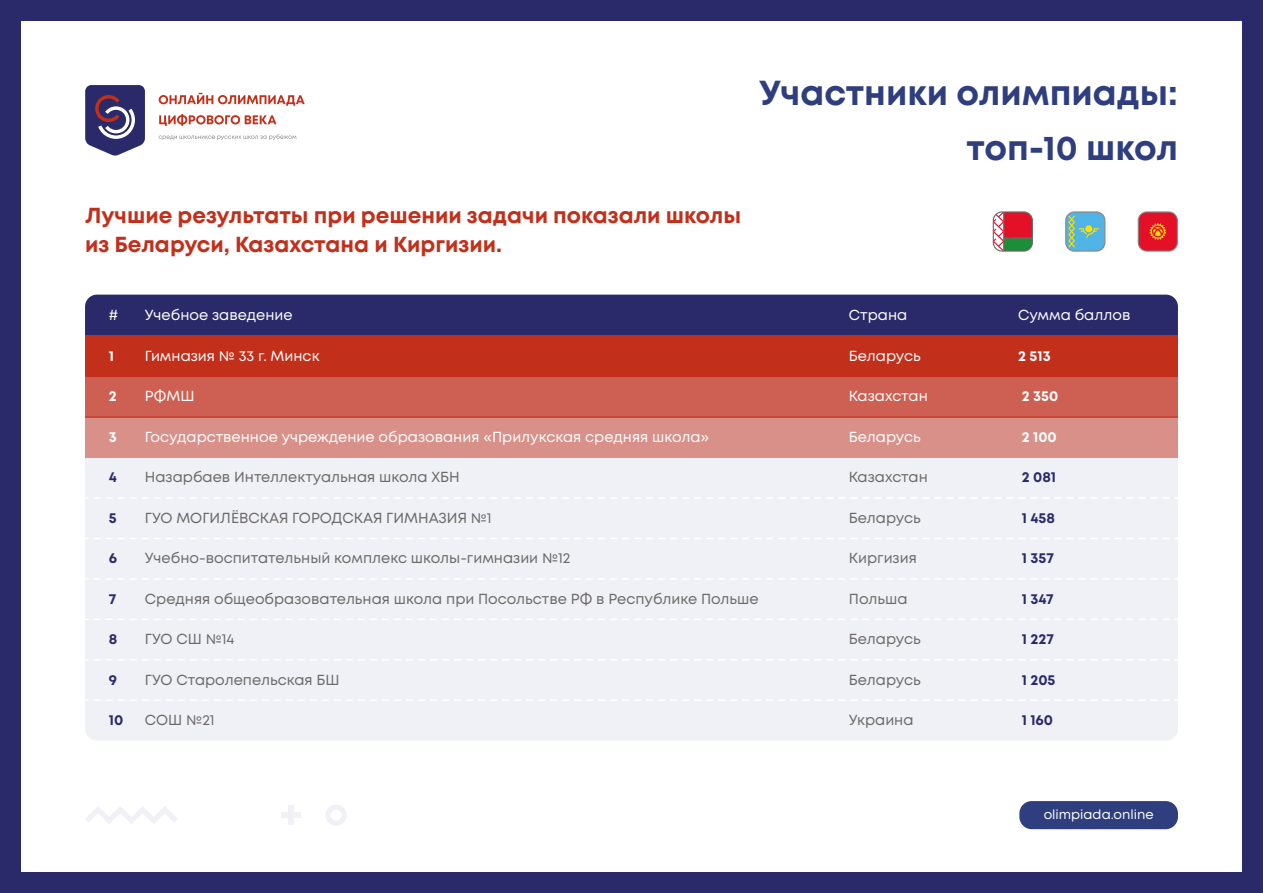
<style>
.page{position:relative;width:1263px;height:893px;background:#2a2a6a}
.page>*{position:absolute;margin:0;border:0;box-sizing:border-box;transform-origin:0 0}
.t1{font:700 34.65px/55.1px "Mont";color:#2f3e7f;text-align:right}
.t2{font:700 21.75px/28.5px "Mont";color:#c2301b}
.t3{font:14.55px "Mont";color:#6d6968}
.t4{font:14.55px "Mont";color:#fff}
.t5{font:700 14.55px "Mont";color:#2a2a6a}
.t6{font:700 14.55px "Mont";color:#fff}
.t7{font:13.05px "Mont";color:#fff}
</style>
<div class="page">
<div style="left:21px;top:21px;width:1221px;height:851px;background:#fff"></div>
<div style="left:1019px;top:801px;width:159px;height:28px;background:#2f3e7f;border-radius:12px"></div>
<svg style="left:86px;top:806px;width:91px;height:18px"></svg>
<svg style="left:326px;top:805px;width:21px;height:21px"></svg>
<div style="left:289px;top:805px;width:5px;height:20px;background:#eff1f7"></div>
<div style="left:281px;top:813px;width:20px;height:5px;background:#eff1f7"></div>
<div style="left:85px;top:295px;width:1093px;height:446px;background:#eff1f7;border-radius:12px"></div>
<div style="left:85px;top:295px;width:1093px;height:40px;background:#2a2a6a"></div>
<svg style="left:94px;top:498px;width:1084px;height:1px"></svg>
<svg style="left:94px;top:538px;width:1084px;height:1px"></svg>
<svg style="left:94px;top:578px;width:1084px;height:1px"></svg>
<svg style="left:94px;top:619px;width:1084px;height:1px"></svg>
<svg style="left:94px;top:659px;width:1084px;height:1px"></svg>
<svg style="left:94px;top:700px;width:1084px;height:1px"></svg>
<svg style="left:993px;top:211px;width:40px;height:41px;background:#b2655f"></svg>
<svg style="left:1065px;top:211px;width:40px;height:41px;background:#72b8c8"></svg>
<svg style="left:1138px;top:211px;width:40px;height:41px;background:#de383b"></svg>
<svg style="left:85px;top:85px;width:60px;height:71px"></svg>
<svg style="left:159px;top:93px;width:146px;height:13px"></svg>
<svg style="left:159px;top:114px;width:117px;height:12px"></svg>
<svg style="left:159px;top:134px;width:137px;height:6px"></svg>
<div style="left:85px;top:335px;width:1093px;height:41px;background:#c2301b"></div>
<div style="left:85px;top:376px;width:1093px;height:41px;background:#cd6052"></div>
<div style="left:85px;top:417px;width:1093px;height:41px;background:#d89089"></div>
<h2 class="t2" style="left:85px;top:202px;width:658px">Лучшие результаты при решении задачи показали школы из Беларуси, Казахстана и Киргизии.</h2>
<h1 class="t1" style="left:759px;top:65px;width:420px">Участники олимпиады: топ-10 школ</h1>
<p class="t4" style="left:109px;top:306px;width:11px">#</p>
<p class="t6" style="left:109px;top:346px;width:7px">1</p>
<p class="t6" style="left:109px;top:387px;width:9px">2</p>
<p class="t6" style="left:109px;top:427px;width:10px">3</p>
<p class="t5" style="left:109px;top:468px;width:10px">4</p>
<p class="t5" style="left:109px;top:508px;width:9px">5</p>
<p class="t5" style="left:109px;top:549px;width:10px">6</p>
<p class="t5" style="left:109px;top:589px;width:9px">7</p>
<p class="t5" style="left:109px;top:630px;width:10px">8</p>
<p class="t5" style="left:109px;top:670px;width:10px">9</p>
<p class="t5" style="left:109px;top:711px;width:16px">10</p>
<p class="t4" style="left:145px;top:306px;width:149px">Учебное заведение</p>
<p class="t4" style="left:145px;top:346px;width:176px">Гимназия № 33 г. Минск</p>
<p class="t4" style="left:145px;top:387px;width:51px">РФМШ</p>
<p class="t4" style="left:145px;top:427px;width:566px">Государственное учреждение образования «Прилукская средняя школа»</p>
<p class="t3" style="left:145px;top:468px;width:316px">Назарбаев Интеллектуальная школа ХБН</p>
<p class="t3" style="left:145px;top:508px;width:348px">ГУО МОГИЛЁВСКАЯ ГОРОДСКАЯ ГИМНАЗИЯ №1</p>
<p class="t3" style="left:145px;top:549px;width:427px">Учебно-воспитательный комплекс школы-гимназии №12</p>
<p class="t3" style="left:145px;top:589px;width:615px">Средняя общеобразовательная школа при Посольстве РФ в Республике Польше</p>
<p class="t3" style="left:145px;top:630px;width:91px">ГУО СШ №14</p>
<p class="t3" style="left:145px;top:670px;width:196px">ГУО Старолепельская БШ</p>
<p class="t3" style="left:145px;top:711px;width:71px">СОШ №21</p>
<p class="t4" style="left:849px;top:306px;width:60px">Страна</p>
<p class="t4" style="left:849px;top:346px;width:73px">Беларусь</p>
<p class="t4" style="left:849px;top:387px;width:80px">Казахстан</p>
<p class="t4" style="left:849px;top:427px;width:73px">Беларусь</p>
<p class="t3" style="left:849px;top:468px;width:80px">Казахстан</p>
<p class="t3" style="left:849px;top:508px;width:73px">Беларусь</p>
<p class="t3" style="left:849px;top:549px;width:69px">Киргизия</p>
<p class="t3" style="left:849px;top:589px;width:60px">Польша</p>
<p class="t3" style="left:849px;top:630px;width:73px">Беларусь</p>
<p class="t3" style="left:849px;top:670px;width:73px">Беларусь</p>
<p class="t3" style="left:849px;top:711px;width:66px">Украина</p>
<p class="t4" style="left:1018px;top:306px;width:114px">Сумма баллов</p>
<p class="t6" style="left:1018px;top:346px;width:34px">2 513</p>
<p class="t6" style="left:1022px;top:387px;width:38px">2 350</p>
<p class="t6" style="left:1022px;top:427px;width:37px">2 100</p>
<p class="t5" style="left:1022px;top:468px;width:36px">2 081</p>
<p class="t5" style="left:1022px;top:508px;width:35px">1 458</p>
<p class="t5" style="left:1022px;top:549px;width:34px">1 357</p>
<p class="t5" style="left:1022px;top:589px;width:33px">1 347</p>
<p class="t5" style="left:1022px;top:630px;width:34px">1 227</p>
<p class="t5" style="left:1022px;top:670px;width:35px">1 205</p>
<p class="t5" style="left:1022px;top:711px;width:33px">1 160</p>
<p class="t7" style="left:1043px;top:806px;width:112px">olimpiada.online</p>
</div>
